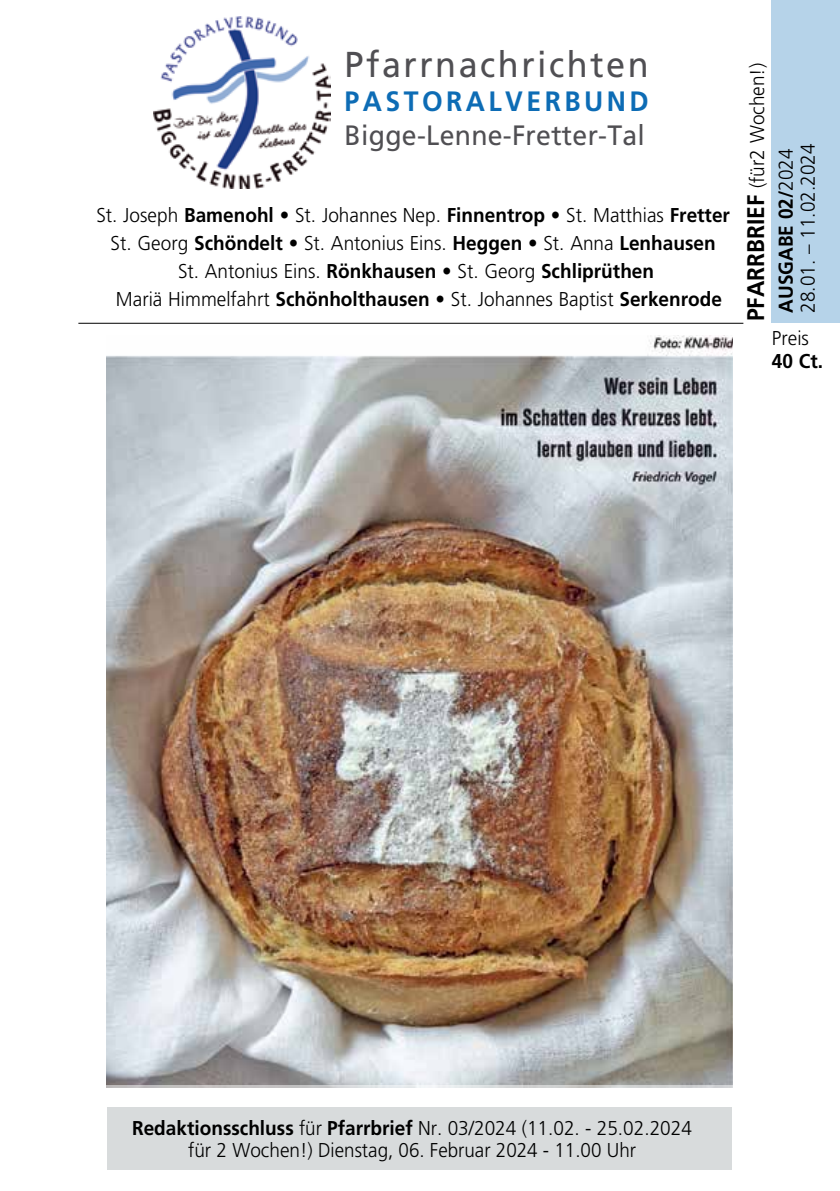
<style>
.page{position:relative;width:840px;height:1191px;background:#fff}
.page>*{position:absolute;margin:0;border:0;box-sizing:border-box;transform-origin:0 0}
.t1{font:36px "Frutiger";letter-spacing:.075em;color:#504f53;scale:.95 1}
.t2{font:28px "Frutiger";letter-spacing:.01em;color:#504f53;scale:.95 1}
.t3{font:700 28px "Frutiger";letter-spacing:.13em;color:#0d6cb5;scale:.95 1}
.t4{font:300 20px/28px "Frutiger";color:#000;text-align:center;scale:.95 1}
.t5{font:300 20px/22px "Frutiger";color:#000;text-align:center;scale:.94 1}
.t6{font:700 20px "Frutiger";color:#000;scale:.95 1}
.s1{font-weight:700}
.s2{font-weight:700;font-size:24px}
</style>
<div class="page">
<img style="left:106px;top:336px;width:625px;height:749px">
<div style="left:771px;top:0;width:68px;height:322px;background:#b6d3e9"></div>
<div style="left:107px;top:1106px;width:624px;height:63px;background:#d8dbdc"></div>
<hr style="left:78px;top:323px;width:665px;height:1px;background:#000">
<img style="left:153px;top:17px;width:177px;height:172px">
<svg style="left:106px;top:1085px;width:627px;height:3px;background:#d0d0d1"></svg>
<h1 class="t1" style="left:344px;top:44px;width:321px">Pfarrnachrichten</h1>
<h2 class="t3" style="left:344px;top:85px;width:321px">PASTORALVERBUND</h2>
<h2 class="t2" style="left:344px;top:118px;width:317px">Bigge-Lenne-Fretter-Tal</h2>
<p class="t4" style="left:96px;top:201px;width:668px">St. Joseph <span class="s1">Bamenohl</span> • St. Johannes Nep. <span class="s1">Finnentrop</span> • St. Matthias <span class="s1">Fretter </span>St. Georg <span class="s1">Schöndelt</span> • St. Antonius Eins. <span class="s1">Heggen</span> • St. Anna <span class="s1">Lenhausen<br></span>St. Antonius Eins. <span class="s1">Rönkhausen</span> • St. Georg <span class="s1">Schliprüthen<br></span>Mariä Himmelfahrt <span class="s1">Schönholthausen •</span> St. Johannes Baptist <span class="s1">Serkenrode</span></p>
<p class="t4" style="left:742px;top:321px;width:273px;rotate:-90deg"><span class="s2">PFARRBRIEF</span> (für2 Wochen!)</p>
<p class="t4" style="left:774px;top:313px;width:179px;line-height:22px;text-align:left;rotate:-90deg"><span class="s1">AUSGABE 02/</span>2024<br>28.01. – 11.02.2024</p>
<p class="t4" style="left:771px;top:324px;width:40px">Preis</p>
<p class="t6" style="left:771px;top:349px;width:55px">40 Ct.</p>
<p class="t5" style="left:132px;top:1117px;width:596px"><span class="s1">Redaktionsschluss</span> für <span class="s1">Pfarrbrief</span> Nr. 03/2024 (11.02. - 25.02.2024 für 2 Wochen!) Dienstag, 06. Februar 2024 - 11.00 Uhr</p>
</div>
